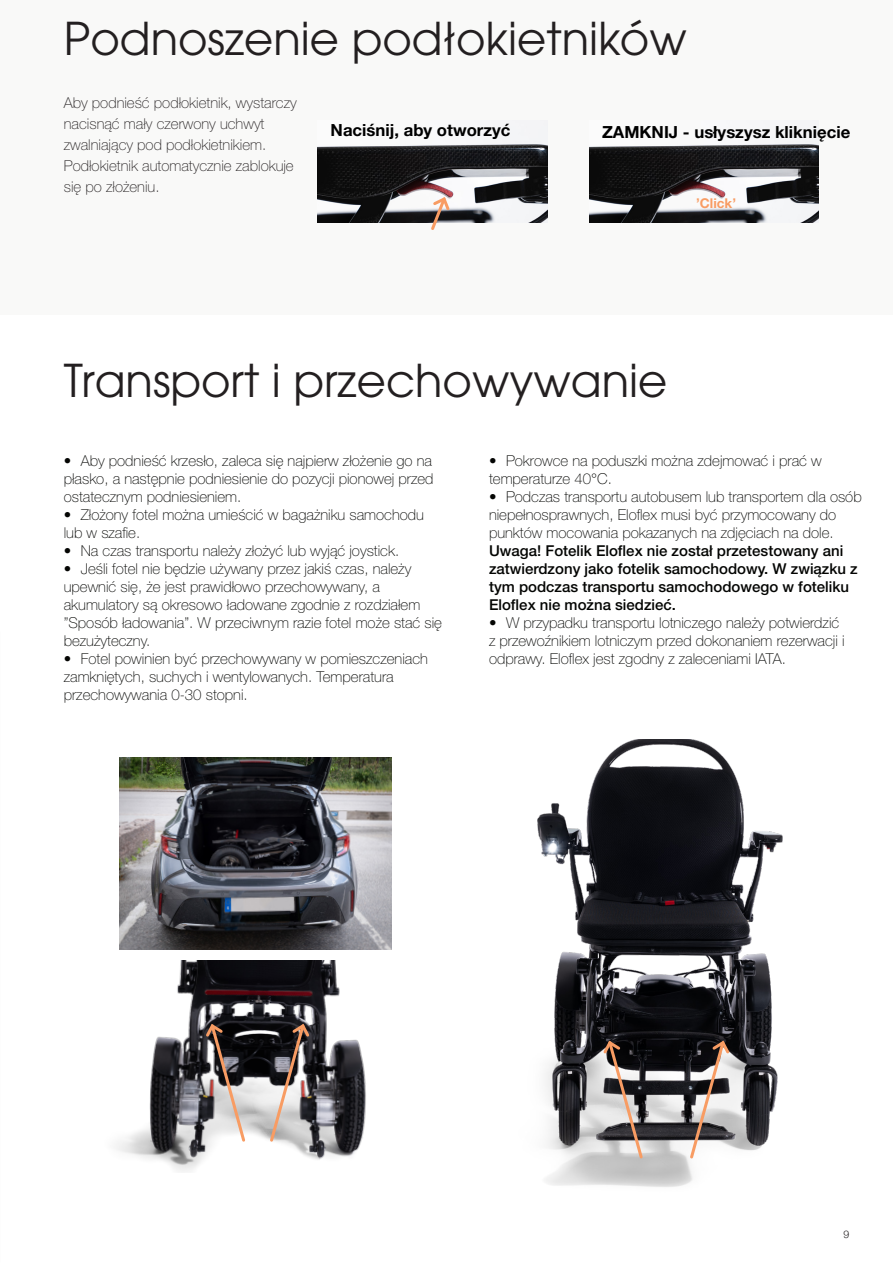
<style>
.page{position:relative;width:893px;height:1263px;background:#fff}
.page>*{position:absolute;margin:0;border:0;box-sizing:border-box;transform-origin:0 0}
.t1{font:45px "ITC Avant Garde Pro";color:#231f20}
.Mellanrubrik{font:700 16.8px "Helvetica Neue LT Pro";color:#000}
.t2{font:100 15px/18px "Helvetica Neue LT Pro";color:#040503}
.t3{font:500 15px/18px "Helvetica Neue LT Pro";color:#040503}
.Brödtext{font:100 15px/21px "Helvetica Neue LT Pro";color:#231f20}
.Mellanrubrik-2{font:700 13.5px "Helvetica Neue LT Pro";color:#f89c63}
.t4{font:300 10.5px "Helvetica Neue";color:#231f20}
.s1{font-weight:100}
</style>
<div class="page">
<div style="left:0;top:0;width:893px;height:315px;background:#f9f9f8"></div>
<img style="left:318px;top:144px;width:229px;height:79px">
<img style="left:589px;top:144px;width:230px;height:79px">
<svg style="left:429px;top:195px;width:23px;height:35px"></svg>
<img style="left:119px;top:758px;width:272px;height:191px">
<img style="left:537px;top:740px;width:246px;height:447px">
<img style="left:116px;top:960px;width:250px;height:212px">
<svg style="left:203px;top:1022px;width:44px;height:122px"></svg>
<svg style="left:601px;top:1038px;width:44px;height:123px"></svg>
<svg style="left:268px;top:1022px;width:44px;height:122px"></svg>
<svg style="left:688px;top:1038px;width:44px;height:123px"></svg>
<p class="t1" style="left:64px;top:10px;width:624px">Podnoszenie podłokietników</p>
<p class="Brödtext" style="left:64px;top:92px;width:234px">Aby podnieść podłokietnik, wystarczy nacisnąć mały czerwony uchwyt zwalniający pod podłokietnikiem.<br>Podłokietnik automatycznie zablokuje się po złożeniu.</p>
<p class="Mellanrubrik" style="left:331px;top:120px;width:181px">Naciśnij, aby otworzyć</p>
<p class="Mellanrubrik" style="left:602px;top:121px;width:250px">ZAMKNIJ - usłyszysz kliknięcie</p>
<p class="Mellanrubrik-2" style="left:696px;top:195px;width:41px">’Click’</p>
<p class="t1" style="left:64px;top:353px;width:605px">Transport i przechowywanie</p>
<p class="t2" style="left:64px;top:452px;width:371px;text-align:justify">• Aby podnieść krzesło, zaleca się najpierw złożenie go na płasko, a następnie podniesienie do pozycji pionowej przed ostatecznym podniesieniem.</p>
<p class="t2" style="left:64px;top:506px;width:362px">• Złożony fotel można umieścić w bagażniku samochodu lub w szafie.</p>
<p class="t2" style="left:64px;top:542px;width:337px">• Na czas transportu należy złożyć lub wyjąć joystick.</p>
<p class="t2" style="left:64px;top:560px;width:380px">• Jeśli fotel nie będzie używany przez jakiś czas, należy upewnić się, że jest prawidłowo przechowywany, a akumulatory są okresowo ładowane zgodnie z rozdziałem ”Sposób ładowania”. W przeciwnym razie fotel może stać się bezużyteczny.</p>
<p class="t2" style="left:64px;top:650px;width:366px">• Fotel powinien być przechowywany w pomieszczeniach zamkniętych, suchych i wentylowanych. Temperatura przechowywania 0-30 stopni.</p>
<p class="t2" style="left:489px;top:452px;width:334px">• Pokrowce na poduszki można zdejmować i prać w temperaturze 40°C.</p>
<p class="t3" style="left:489px;top:488px;width:374px"><span class="s1">• Podczas transportu autobusem lub transportem dla osób niepełnosprawnych, Eloflex musi być przymocowany do punktów mocowania pokazanych na zdjęciach na dole.<br></span>Uwaga! Fotelik Eloflex nie został przetestowany ani zatwierdzony jako fotelik samochodowy. W związku z tym podczas transportu samochodowego w foteliku Eloflex nie można siedzieć.</p>
<p class="t2" style="left:489px;top:614px;width:357px">• W przypadku transportu lotniczego należy potwierdzić z przewoźnikiem lotniczym przed dokonaniem rezerwacji i odprawy. Eloflex jest zgodny z zaleceniami IATA.</p>
<p class="t4" style="left:843px;top:1226px;width:7px">9</p>
</div>
